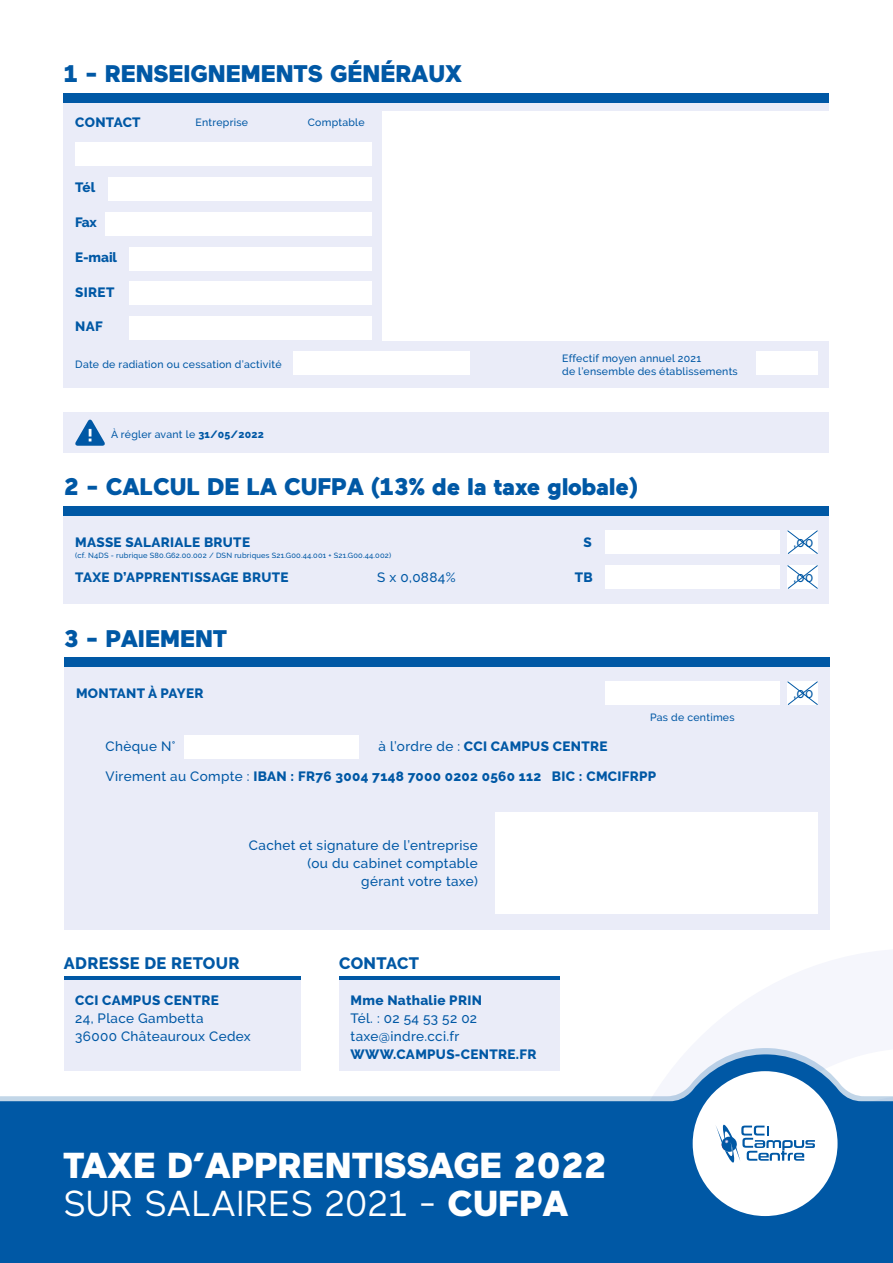
<style>
.page{position:relative;width:893px;height:1263px;background:#fff}
.page>*{position:absolute;margin:0;border:0;box-sizing:border-box;transform-origin:0 0}
.t1{font:900 36px/38px "Maax";color:#fff}
.t2{font:900 24px "Maax";letter-spacing:-.01em;color:#0058a5}
.t3{font:800 16.5px "Raleway";letter-spacing:.025em;color:#0058a5}
.t4{font:800 13.5px "Raleway";letter-spacing:.025em;color:#0058a5}
.t5{font:500 13.5px/18px "Raleway";letter-spacing:.025em;color:#0058a5}
.t6{font:500 10.5px/13.5px "Raleway";letter-spacing:.025em;color:#0058a5}
.t7{font:500 7.5px "Raleway";letter-spacing:.025em;color:#0058a5}
.s1{font-weight:800}
.s2{font-weight:500}
.s3{font-weight:400}
</style>
<div class="page">
<svg style="left:0;top:1054px;width:893px;height:209px;background:#2b74b4"></svg>
<div style="left:693px;top:1071px;width:144px;height:145px;background:#fff;border-radius:50%"></div>
<div style="left:64px;top:980px;width:237px;height:91px;background:#eaecf8"></div>
<div style="left:339px;top:980px;width:221px;height:91px;background:#eaecf8"></div>
<hr style="left:64px;top:976px;width:237px;height:4px;background:#0058a5">
<hr style="left:339px;top:976px;width:221px;height:4px;background:#0058a5">
<div style="left:64px;top:102px;width:765px;height:286px;background:#eaecf8"></div>
<div style="left:383px;top:111px;width:446px;height:229px;background:#fff"></div>
<div style="left:64px;top:93px;width:765px;height:9px;background:#0058a5"></div>
<div style="left:75px;top:142px;width:297px;height:24px;background:#fff"></div>
<div style="left:108px;top:177px;width:264px;height:24px;background:#fff"></div>
<div style="left:105px;top:212px;width:267px;height:23px;background:#fff"></div>
<div style="left:129px;top:247px;width:243px;height:23px;background:#fff"></div>
<div style="left:129px;top:282px;width:243px;height:23px;background:#fff"></div>
<div style="left:129px;top:317px;width:243px;height:23px;background:#fff"></div>
<div style="left:293px;top:352px;width:176px;height:23px;background:#fff"></div>
<div style="left:756px;top:352px;width:62px;height:23px;background:#fff"></div>
<div style="left:64px;top:667px;width:765px;height:262px;background:#eaecf8"></div>
<div style="left:64px;top:658px;width:765px;height:9px;background:#0058a5"></div>
<div style="left:605px;top:681px;width:175px;height:24px;background:#fff"></div>
<div style="left:495px;top:813px;width:323px;height:101px;background:#fff"></div>
<div style="left:185px;top:735px;width:174px;height:24px;background:#fff"></div>
<svg style="left:787px;top:681px;width:31px;height:24px"></svg>
<div style="left:64px;top:412px;width:765px;height:41px;background:#eaecf8"></div>
<svg style="left:75px;top:419px;width:30px;height:27px"></svg>
<div style="left:64px;top:515px;width:765px;height:89px;background:#eaecf8"></div>
<div style="left:64px;top:506px;width:765px;height:9px;background:#0058a5"></div>
<div style="left:605px;top:530px;width:175px;height:24px;background:#fff"></div>
<div style="left:605px;top:565px;width:175px;height:24px;background:#fff"></div>
<svg style="left:787px;top:565px;width:31px;height:24px"></svg>
<svg style="left:787px;top:530px;width:31px;height:24px"></svg>
<svg style="left:715px;top:1124px;width:100px;height:39px"></svg>
<h2 class="t2" style="left:64px;top:60px;width:400px">1 - RENSEIGNEMENTS GÉNÉRAUX</h2>
<p class="t4" style="left:75px;top:114px;width:67px">CONTACT</p>
<p class="t6" style="left:196px;top:116px;width:54px">Entreprise</p>
<p class="t6" style="left:308px;top:116px;width:58px">Comptable</p>
<p class="t4" style="left:75px;top:180px;width:22px">Tél</p>
<p class="t4" style="left:75px;top:214px;width:23px">Fax</p>
<p class="t4" style="left:75px;top:249px;width:43px">E-mail</p>
<p class="t4" style="left:75px;top:284px;width:41px">SIRET</p>
<p class="t4" style="left:75px;top:319px;width:29px">NAF</p>
<p class="t6" style="left:75px;top:358px;width:208px">Date de radiation ou cessation d’activité</p>
<p class="t6" style="left:562px;top:351px;width:177px">Effectif moyen annuel 2021<br>de l’ensemble des établissements</p>
<p class="t6" style="left:111px;top:427px;width:154px">À régler avant le <span class="s1">31/05/2022</span></p>
<h2 class="t2" style="left:64px;top:473px;width:576px">2 - CALCUL DE LA CUFPA (13% de la taxe globale)</h2>
<p class="t4" style="left:75px;top:535px;width:176px">MASSE SALARIALE BRUTE</p>
<p class="t4" style="left:75px;top:570px;width:215px">TAXE D’APPRENTISSAGE BRUTE</p>
<p class="t4" style="left:583px;top:535px;width:10px">S</p>
<p class="t7" style="left:75px;top:551px;width:317px">(cf. N4DS - rubrique S80.G62.00.002 / DSN rubriques S21.G00.44.001 + S21.G00.44.002)</p>
<p class="t5" style="left:377px;top:568px;width:80px">S x 0,0884%</p>
<p class="t4" style="left:575px;top:570px;width:19px">TB</p>
<h2 class="t2" style="left:64px;top:625px;width:165px">3 - PAIEMENT</h2>
<p class="t4" style="left:76px;top:686px;width:129px">MONTANT À PAYER</p>
<p class="t6" style="left:650px;top:711px;width:86px">Pas de centimes</p>
<p class="t4" style="left:379px;top:738px;width:230px"><span class="s2">à l’ordre de :</span> CCI CAMPUS CENTRE</p>
<p class="t5" style="left:106px;top:737px;width:71px">Chèque N°</p>
<p class="t4" style="left:106px;top:768px;width:552px"><span class="s2">Virement au Compte :</span> IBAN : FR76 3004 7148 7000 0202 0560 112 BIC : CMCIFRPP</p>
<p class="t5" style="left:249px;top:836px;width:230px;text-align:right">Cachet et signature de l’entreprise (ou du cabinet comptable<br>gérant votre taxe)</p>
<p class="t3" style="left:64px;top:954px;width:177px">ADRESSE DE RETOUR</p>
<p class="t3" style="left:339px;top:954px;width:81px">CONTACT</p>
<p class="t4" style="left:351px;top:992px;width:133px">Mme Nathalie PRIN</p>
<p class="t5" style="left:351px;top:1009px;width:128px">Tél. : 02 54 53 52 02 taxe@indre.cci.fr</p>
<p class="t4" style="left:351px;top:1046px;width:187px">WWW.CAMPUS-CENTRE.FR</p>
<p class="t4" style="left:75px;top:992px;width:145px">CCI CAMPUS CENTRE</p>
<p class="t5" style="left:75px;top:1009px;width:177px">24, Place Gambetta<br>36000 Châteauroux Cedex</p>
<h1 class="t1" style="left:63px;top:1146px;width:545px">TAXE D’APPRENTISSAGE 2022<br><span class="s3">SUR SALAIRES 2021 -</span> CUFPA</h1>
<p class="t5" style="left:793px;top:534px;width:22px">,00</p>
<p class="t5" style="left:793px;top:568px;width:22px">,00</p>
<p class="t5" style="left:793px;top:685px;width:22px">,00</p>
</div>
